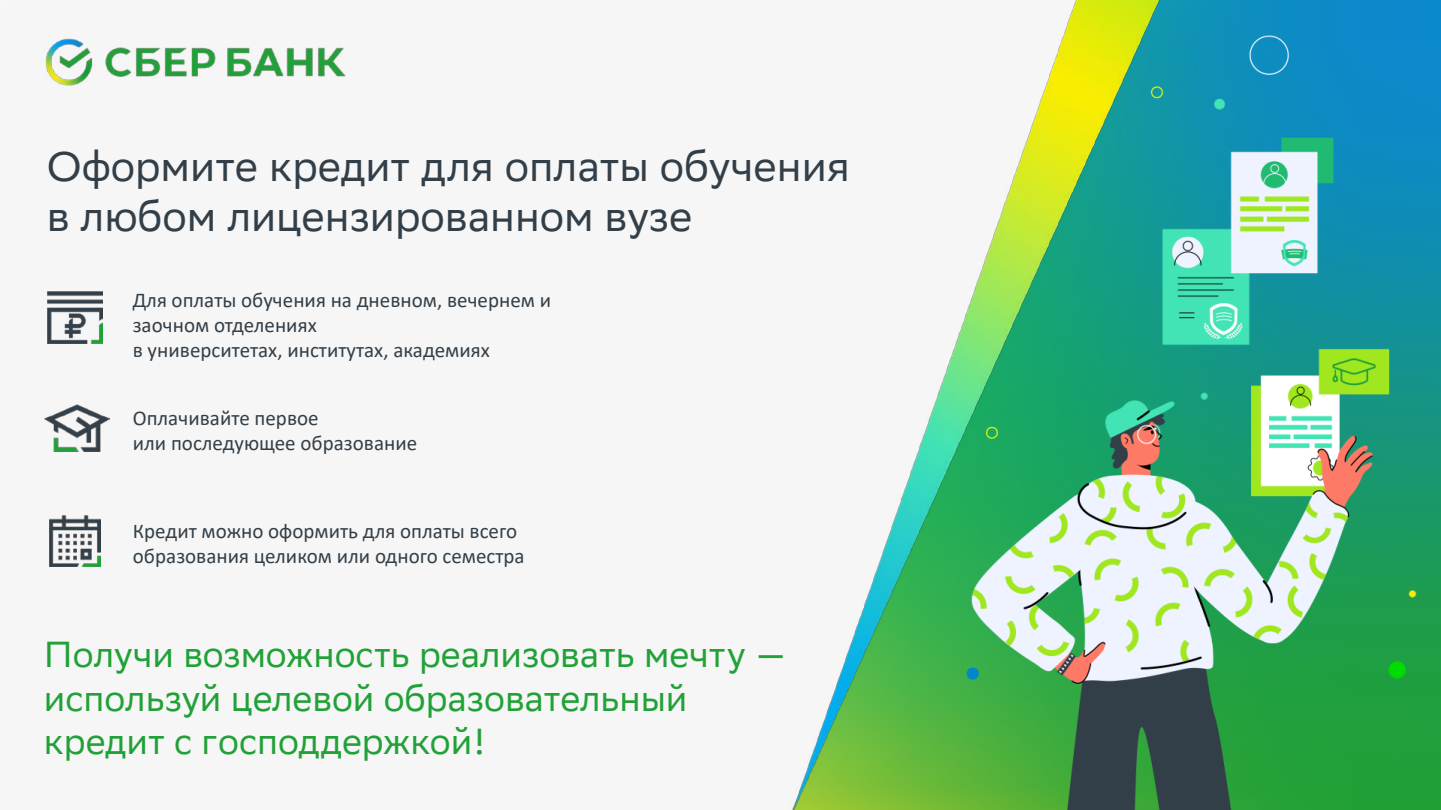
<style>
.page{position:relative;width:1441px;height:810px;background:#fff}
.page>*{position:absolute;margin:0;border:0;box-sizing:border-box;transform-origin:0 0}
.t1{font:42px/50.8px "SB Sans Display";color:#333f48}
.t2{font:36px/43.5px "SB Sans Display";color:#21a138}
.t3{font:21px/25.3px "Calibri";color:#333f48}
</style>
<div class="page">
<div style="left:0;top:0;width:1440px;height:810px;background:#f6f6f6"></div>
<img style="left:1187px;top:0;width:253px;height:810px">
<img style="left:45px;top:38px;width:301px;height:48px">
<img style="left:792px;top:0;width:395px;height:810px">
<img style="left:48px;top:292px;width:55px;height:51px">
<img style="left:44px;top:405px;width:65px;height:46px">
<img style="left:50px;top:515px;width:51px;height:51px">
<h1 class="t1" style="left:47px;top:142px;width:804px">Оформите кредит для оплаты обучения в любом лицензированном вузе</h1>
<p class="t3" style="left:133px;top:287px;width:420px">Для оплаты обучения на дневном, вечернем и заочном отделениях<br>в университетах, институтах, академиях</p>
<p class="t3" style="left:133px;top:405px;width:286px">Оплачивайте первое<br>или последующее образование</p>
<p class="t3" style="left:133px;top:518px;width:393px">Кредит можно оформить для оплаты всего образования целиком или одного семестра</p>
<h2 class="t2" style="left:44px;top:634px;width:744px">Получи возможность реализовать мечту — используй целевой образовательный кредит с господдержкой!</h2>
</div>
